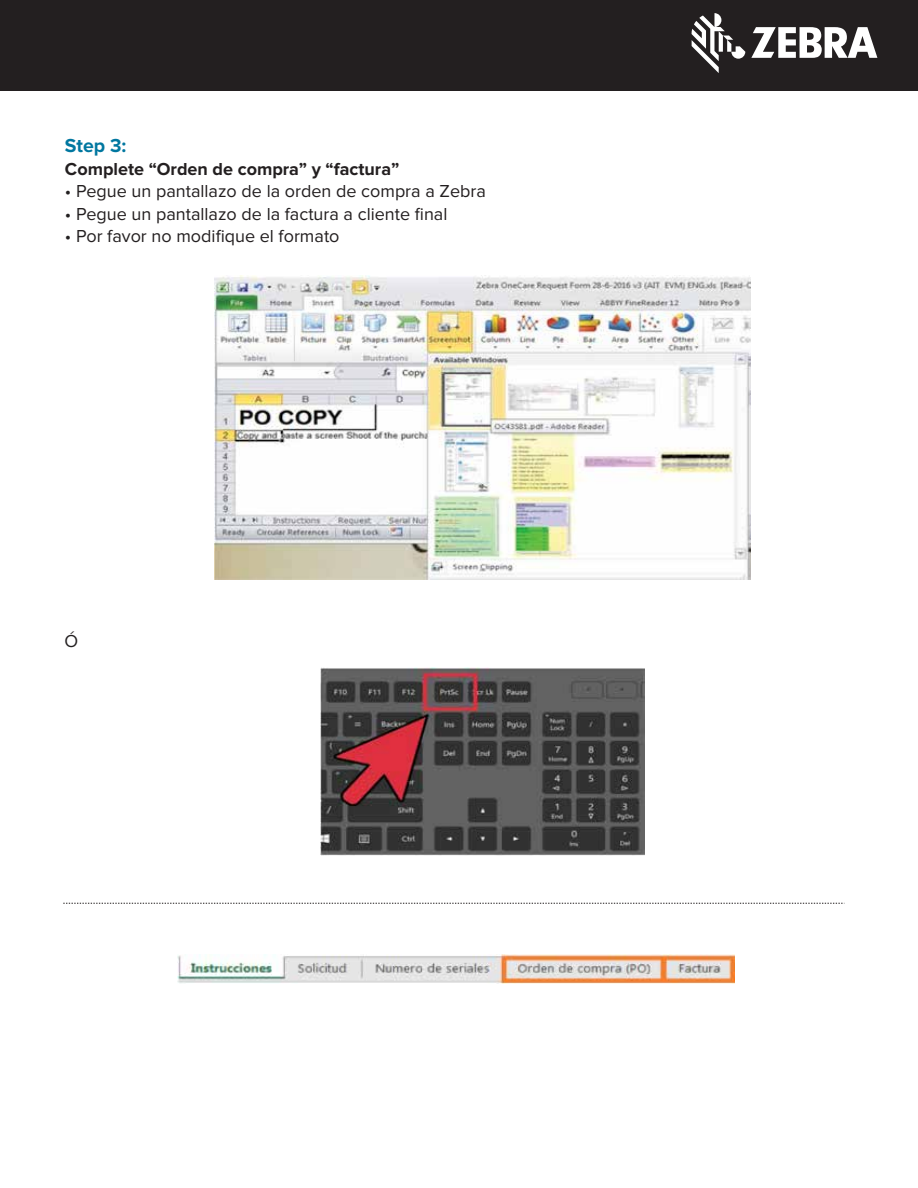
<style>
.page{position:relative;width:918px;height:1188px;background:#fff}
.page>*{position:absolute;margin:0;border:0;box-sizing:border-box;transform-origin:0 0}
.t1{font:700 19.5px "Proxima Nova";color:#0077a0}
.t2{font:18px "Proxima Nova";color:#231f20}
.t3{font:700 18px "Proxima Nova";color:#231f20}
</style>
<div class="page">
<div style="left:0;top:0;width:918px;height:90px;background:#231f20"></div>
<svg style="left:692px;top:13px;width:53px;height:60px"></svg>
<svg style="left:751px;top:27px;width:126px;height:31px"></svg>
<img style="left:215px;top:275px;width:535px;height:305px">
<img style="left:321px;top:668px;width:324px;height:187px">
<svg style="left:63px;top:903px;width:781px;height:1px"></svg>
<img style="left:177px;top:954px;width:558px;height:29px">
<p class="t1" style="left:65px;top:134px;width:63px">Step 3:</p>
<p class="t3" style="left:65px;top:158px;width:336px">Complete “Orden de compra” y “factura”</p>
<p class="t2" style="left:65px;top:181px;width:422px">• Pegue un pantallazo de la orden de compra a Zebra</p>
<p class="t2" style="left:65px;top:203px;width:384px">• Pegue un pantallazo de la factura a cliente final</p>
<p class="t2" style="left:65px;top:226px;width:276px">• Por favor no modifique el formato</p>
<p class="t2" style="left:64px;top:630px;width:15px">Ó</p>
</div>
